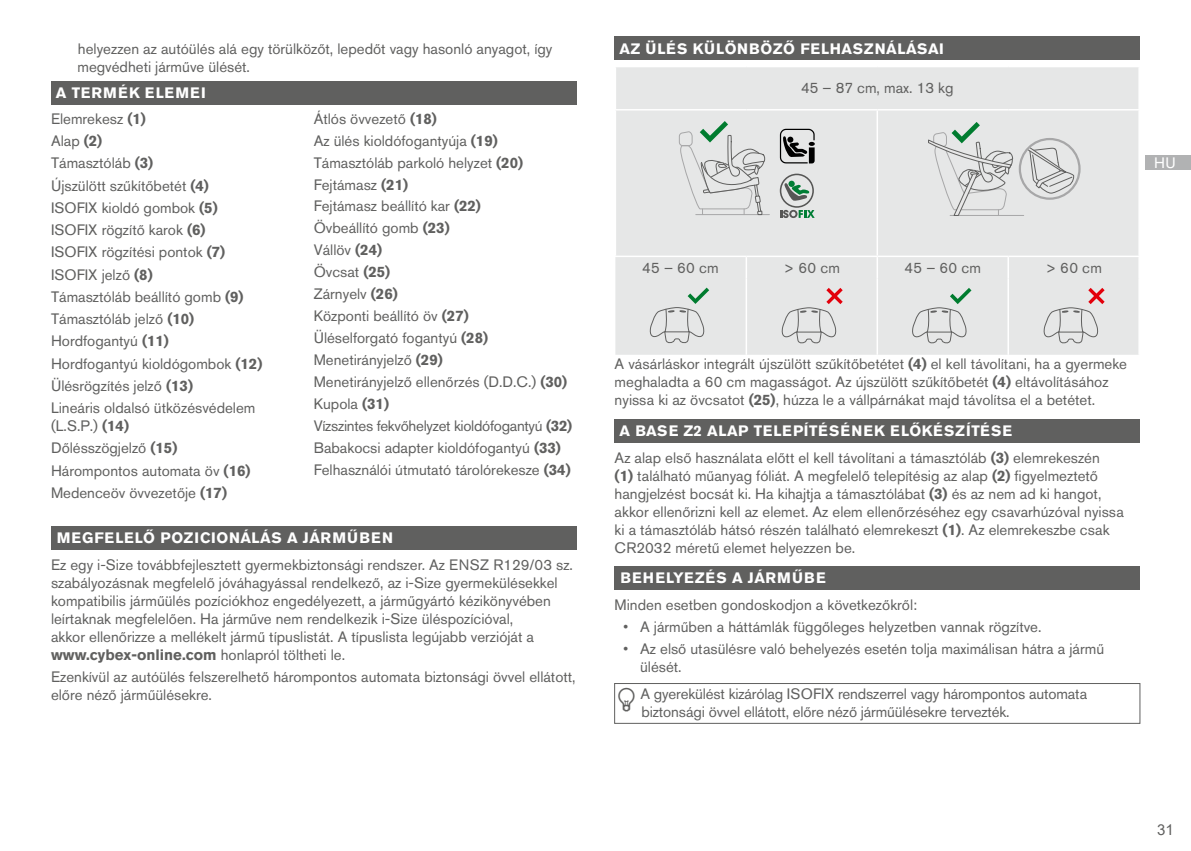
<style>
.page{position:relative;width:1191px;height:851px;background:#fff}
.page>*{position:absolute;margin:0;border:0;box-sizing:border-box;transform-origin:0 0}
.t1{font:15px/21.9px "Akzidenz Grotesk Pro";color:#60605f}
.t2{font:700 15px/25.5px "Akzidenz Grotesk Pro";letter-spacing:.075em;color:#fff}
.t3{font:700 15px "Akzidenz Grotesk Pro";letter-spacing:.055em;color:#fff}
.t4{font:700 15px "Akzidenz Grotesk Pro";letter-spacing:.035em;color:#fff}
.t5{font:15px "Arial";color:#60605f}
.t6{font:15px "Akzidenz Grotesk Pro";color:#fff}
.s1{font-weight:400;color:#60605f}
.s2{color:#60605f}
.s3{font-weight:700}
.s4{font-weight:700;color:#fff}
.s5{font-family:"Arial"}
</style>
<div class="page">
<div style="left:1145px;top:155px;width:46px;height:15px;background:#b1b2b3"></div>
<div style="left:51px;top:81px;width:525px;height:24px;background:#60605f"></div>
<div style="left:51px;top:526px;width:525px;height:23px;background:#60605f"></div>
<div style="left:614px;top:37px;width:526px;height:23px;background:#60605f"></div>
<div style="left:614px;top:419px;width:526px;height:23px;background:#60605f"></div>
<div style="left:614px;top:566px;width:526px;height:23px;background:#60605f"></div>
<div style="left:614px;top:683px;width:526px;height:40px;border:1px solid #60605f"></div>
<div style="left:615px;top:67px;width:523px;height:288px;background:#e6e7e7"></div>
<hr style="left:614px;top:67px;width:2px;height:42px;background:#fff">
<hr style="left:614px;top:109px;width:132px;height:1px;background:#fff">
<hr style="left:614px;top:110px;width:2px;height:145px;background:#fff">
<hr style="left:746px;top:109px;width:131px;height:1px;background:#fff">
<hr style="left:877px;top:109px;width:131px;height:1px;background:#fff">
<hr style="left:876px;top:110px;width:2px;height:145px;background:#fff">
<hr style="left:1008px;top:109px;width:132px;height:1px;background:#fff">
<hr style="left:614px;top:255px;width:132px;height:2px;background:#fff">
<hr style="left:1008px;top:255px;width:132px;height:2px;background:#fff">
<hr style="left:746px;top:255px;width:131px;height:2px;background:#fff">
<hr style="left:745px;top:257px;width:2px;height:21px;background:#fff">
<hr style="left:877px;top:255px;width:131px;height:2px;background:#fff">
<hr style="left:876px;top:257px;width:2px;height:21px;background:#fff">
<hr style="left:1007px;top:257px;width:2px;height:21px;background:#fff">
<hr style="left:745px;top:278px;width:2px;height:77px;background:#fff">
<hr style="left:876px;top:278px;width:2px;height:77px;background:#fff">
<hr style="left:1007px;top:278px;width:2px;height:77px;background:#fff">
<svg style="left:780px;top:129px;width:34px;height:34px"></svg>
<svg style="left:780px;top:174px;width:34px;height:44px"></svg>
<hr style="left:696px;top:214px;width:73px;height:1px;background:#a7a7a8">
<svg style="left:678px;top:121px;width:87px;height:94px"></svg>
<hr style="left:950px;top:215px;width:73px;height:1px;background:#a7a7a8">
<svg style="left:1024px;top:144px;width:50px;height:51px"></svg>
<div style="left:1018px;top:138px;width:62px;height:62px;border:2px solid #a7a7a8;border-radius:50%"></div>
<svg style="left:927px;top:122px;width:86px;height:95px"></svg>
<svg style="left:649px;top:287px;width:60px;height:58px"></svg>
<svg style="left:781px;top:288px;width:61px;height:57px"></svg>
<svg style="left:911px;top:288px;width:60px;height:57px"></svg>
<svg style="left:1042px;top:288px;width:62px;height:57px"></svg>
<p class="t1" style="left:77px;top:39px;width:476px;line-height:18px">helyezzen az autóülés alá egy törülközőt, lepedőt vagy hasonló anyagot, így megvédheti járműve ülését.</p>
<p class="t2" style="left:51px;top:80px;width:156px;text-indent:5px">A TERMÉK ELEMEI<br><span class="s1">Elemrekesz</span> <span class="s2">(1)</span></p>
<p class="t1" style="left:51px;top:130px;width:213px">Alap <span class="s3">(2)<br></span>Támasztóláb <span class="s3">(3)<br></span>Újszülött szűkítőbetét <span class="s3">(4)<br></span>ISOFIX kioldó gombok <span class="s3">(5)<br></span>ISOFIX rögzítő karok <span class="s3">(6)<br></span>ISOFIX rögzítési pontok <span class="s3">(7)<br></span>ISOFIX jelző <span class="s3">(8)<br></span>Támasztóláb beállító gomb <span class="s3">(9)<br></span>Támasztóláb jelző <span class="s3">(10)<br></span>Hordfogantyú <span class="s3">(11)<br></span>Hordfogantyú kioldógombok <span class="s3">(12)<br></span>Ülésrögzítés jelző <span class="s3">(13)<br></span>Lineáris oldalsó ütközésvédelem</p>
<p class="t1" style="left:51px;top:414px;width:201px">(L.S.P.) <span class="s3">(14)<br></span>Dőlésszögjelző <span class="s3">(15)<br></span>Hárompontos automata öv <span class="s3">(16)<br></span>Medenceöv övvezetője <span class="s3">(17)</span></p>
<p class="t1" style="left:314px;top:107px;width:260px">Átlós övvezető <span class="s3">(18)<br></span>Az ülés kioldófogantyúja <span class="s3">(19)<br></span>Támasztóláb parkoló helyzet <span class="s3">(20)<br></span>Fejtámasz <span class="s3">(21)<br></span>Fejtámasz beállító kar <span class="s3">(22)<br></span>Övbeállító gomb <span class="s3">(23)<br></span>Vállöv <span class="s3">(24)<br></span>Övcsat <span class="s3">(25)<br></span>Zárnyelv <span class="s3">(26)<br></span>Központi beállító öv <span class="s3">(27)<br></span>Üléselforgató fogantyú <span class="s3">(28)<br></span>Menetirányjelző <span class="s3">(29)<br></span>Menetirányjelző ellenőrzés (D.D.C.) <span class="s3">(30)<br></span>Kupola <span class="s3">(31)<br></span>Vízszintes fekvőhelyzet kioldófogantyú <span class="s3">(32)<br></span>Babakocsi adapter kioldófogantyú <span class="s3">(33)<br></span>Felhasználói útmutató tárolórekesze <span class="s3">(34)</span></p>
<p class="t3" style="left:57px;top:528px;width:338px">MEGFELELŐ POZICIONÁLÁS A JÁRMŰBEN</p>
<p class="t1" style="left:51px;top:555px;width:523px;line-height:18px">Ez egy i-Size továbbfejlesztett gyermekbiztonsági rendszer. Az ENSZ R129/03 sz. szabályozásnak megfelelő jóváhagyással rendelkező, az i-Size gyermekülésekkel kompatibilis járműülés pozíciókhoz engedélyezett, a járműgyártó kézikönyvében leírtaknak megfelelően. Ha járműve nem rendelkezik i-Size üléspozícióval,<br>akkor ellenőrizze a mellékelt jármű típuslistát. A típuslista legújabb verzióját a <span class="s3">www.cybex-online.com</span> honlapról töltheti le.</p>
<p class="t1" style="left:51px;top:667px;width:526px;line-height:18px">Ezenkívül az autóülés felszerelhető hárompontos automata biztonsági övvel ellátott, előre néző járműülésekre.</p>
<p class="t4" style="left:619px;top:39px;width:326px">AZ ÜLÉS KÜLÖNBÖZŐ FELHASZNÁLÁSAI</p>
<p class="t1" style="left:801px;top:77px;width:154px">45 – 87 cm, max. 13 kg</p>
<p class="t6" style="left:1154px;top:153px;width:23px">HU</p>
<p class="t1" style="left:642px;top:257px;width:78px">45 – 60 cm</p>
<p class="t1" style="left:783px;top:257px;width:58px">&gt; 60 cm</p>
<p class="t1" style="left:904px;top:257px;width:78px">45 – 60 cm</p>
<p class="t1" style="left:1045px;top:257px;width:58px">&gt; 60 cm</p>
<p class="t1" style="left:614px;top:355px;width:514px;line-height:18px">A vásárláskor integrált újszülött szűkítőbetétet <span class="s3">(4)</span> el kell távolítani, ha a gyermeke meghaladta a 60 cm magasságot. Az újszülött szűkítőbetét <span class="s3">(4)</span> eltávolításához nyissa ki az övcsatot <span class="s3">(25)</span>, húzza le a vállpárnákat majd távolítsa el a betétet.</p>
<p class="t1" style="left:614px;top:417px;width:487px;line-height:26.4px;text-indent:5px"><span class="s4">A BASE Z2 ALAP TELEPÍTÉSÉNEK ELŐKÉSZÍTÉSE<br></span>Az alap első használata előtt el kell távolítani a támasztóláb <span class="s3">(3)</span> elemrekeszén</p>
<p class="t1" style="left:614px;top:466px;width:511px;line-height:18px"><span class="s3">(1)</span> található műanyag fóliát. A megfelelő telepítésig az alap <span class="s3">(2)</span> figyelmeztető hangjelzést bocsát ki. Ha kihajtja a támasztólábat <span class="s3">(3)</span> és az nem ad ki hangot, akkor ellenőrizni kell az elemet. Az elem ellenőrzéséhez egy csavarhúzóval nyissa ki a támasztóláb hátsó részén található elemrekeszt <span class="s3">(1)</span>. Az elemrekeszbe csak CR2032 méretű elemet helyezzen be.</p>
<p class="t2" style="left:620px;top:565px;width:207px">BEHELYEZÉS A JÁRMŰBE</p>
<p class="t1" style="left:614px;top:593px;width:304px">Minden esetben gondoskodjon a következőkről:</p>
<p class="t1" style="left:623px;top:616px;width:420px"><span class="s5">•</span> A járműben a háttámlák függőleges helyzetben vannak rögzítve.</p>
<p class="t1" style="left:640px;top:640px;width:465px;line-height:18px;text-indent:-17px"><span class="s5">•</span> Az első utasülésre való behelyezés esetén tolja maximálisan hátra a jármű ülését.</p>
<p class="t1" style="left:640px;top:684px;width:448px;line-height:18px">A gyerekülést kizárólag ISOFIX rendszerrel vagy hárompontos automata biztonsági övvel ellátott, előre néző járműülésekre tervezték.</p>
<p class="t5" style="left:1157px;top:819px;width:18px">31</p>
</div>
